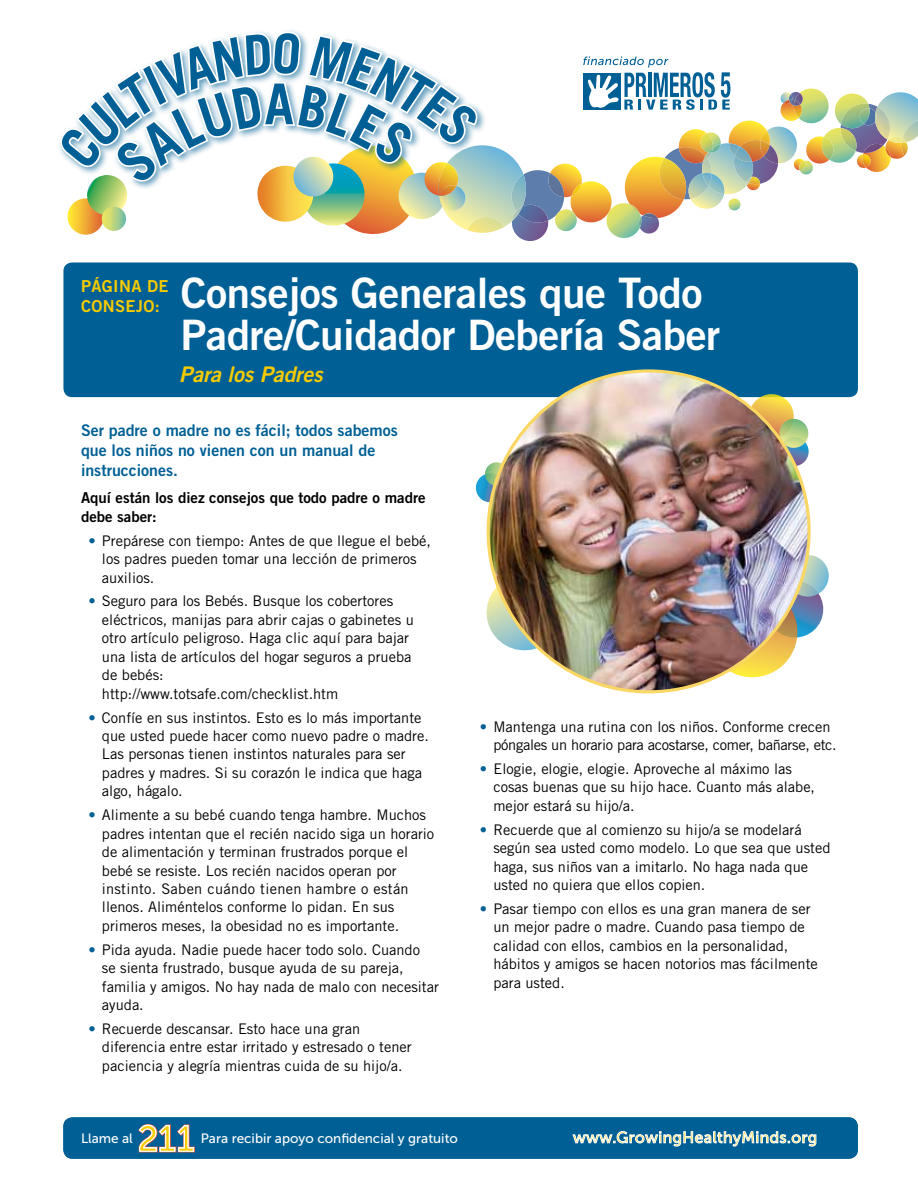
<style>
.page{position:relative;width:918px;height:1188px;background:#fff}
.page>*{position:absolute;margin:0;border:0;box-sizing:border-box;transform-origin:0 0}
.t1{font:42px/42px "Trade Gothic Bold Two";letter-spacing:-.01em;color:#fff}
.t2{font:italic 21.6px "Trade Gothic Bold Two";letter-spacing:-.005em;color:#f8cb01}
.t3{font:16.5px/19.8px "Trade Gothic Bold Two";letter-spacing:.02em;color:#f8cb01}
.t4{font:16.2px/20px "Trade Gothic Bold Two";color:#006095}
.t5{font:15px/19.2px "Trade Gothic Bold Two";color:#000}
.t6{font:14.7px/18.5px "Trade Gothic";color:#000}
.t7{font:14.7px/18.5px "Trade Gothic";letter-spacing:-.02em;color:#000}
.t8{font:13.5px "Museo Sans 500";color:#fff}
.s1{color:#006095}
</style>
<div class="page">
<div style="left:63px;top:262px;width:795px;height:135px;background:#006095;border-radius:9px"></div>
<div style="left:63px;top:1117px;width:795px;height:42px;background:#006095;border-radius:9px"></div>
<svg style="left:572px;top:1131px;width:245px;height:16px"></svg>
<svg style="left:138px;top:1124px;width:57px;height:29px"></svg>
<svg style="left:67px;top:56px;width:851px;height:185px"></svg>
<svg style="left:59px;top:30px;width:419px;height:142px"></svg>
<svg style="left:61px;top:33px;width:416px;height:135px"></svg>
<svg style="left:809px;top:553px;width:20px;height:81px"></svg>
<svg style="left:475px;top:466px;width:13px;height:36px"></svg>
<img style="left:488px;top:372px;width:321px;height:319px">
<p class="t3" style="left:81px;top:276px;width:89px">Página de<br>Consejo:</p>
<h1 class="t1" style="left:181px;top:271px;width:541px">Consejos Generales que Todo<br>Padre/Cuidador Debería Saber</h1>
<h2 class="t2" style="left:179px;top:361px;width:145px">Para los Padres</h2>
<p class="t4" style="left:81px;top:420px;width:318px">Ser padre o madre no es fácil; todos sabemos que los niños no vienen con un manual de instrucciones.</p>
<p class="t5" style="left:81px;top:487px;width:346px">Aquí están los diez consejos que todo padre o madre debe saber:</p>
<p class="t6" style="left:102px;top:531px;width:331px;text-indent:-13px"><span class="s1">•</span> Prepárese con tiempo: Antes de que llegue el bebé, los padres pueden tomar una lección de primeros auxilios.</p>
<p class="t6" style="left:102px;top:592px;width:313px;text-indent:-13px"><span class="s1">•</span> Seguro para los Bebés. Busque los cobertores eléctricos, manijas para abrir cajas o gabinetes u otro artículo peligroso. Haga clic aquí para bajar una lista de artículos del hogar seguros a prueba de bebés:<br>http://www.totsafe.com/checklist.htm</p>
<p class="t6" style="left:102px;top:708px;width:329px;text-indent:-13px"><span class="s1">•</span> Confíe en sus instintos. Esto es lo más importante que usted puede hacer como nuevo padre o madre.<br>Las personas tienen instintos naturales para ser padres y madres. Si su corazón le indica que haga algo, hágalo.</p>
<p class="t6" style="left:102px;top:806px;width:334px;text-indent:-13px"><span class="s1">•</span> Alimente a su bebé cuando tenga hambre. Muchos padres intentan que el recién nacido siga un horario de alimentación y terminan frustrados porque el bebé se resiste. Los recién nacidos operan por instinto. Saben cuándo tienen hambre o están llenos. Aliméntelos conforme lo pidan. En sus primeros meses, la obesidad no es importante.</p>
<p class="t6" style="left:102px;top:940px;width:339px;text-indent:-13px"><span class="s1">•</span> Pida ayuda. Nadie puede hacer todo solo. Cuando<br>se sienta frustrado, busque ayuda de su pareja, familia y amigos. No hay nada de malo con necesitar ayuda.</p>
<p class="t6" style="left:102px;top:1019px;width:311px;text-indent:-13px"><span class="s1">•</span> Recuerde descansar. Esto hace una gran diferencia entre estar irritado y estresado o tener paciencia y alegría mientras cuida de su hijo/a.</p>
<p class="t7" style="left:493px;top:717px;width:345px;text-indent:-13px"><span class="s1">•</span> Mantenga una rutina con los niños. Conforme crecen póngales un horario para acostarse, comer, bañarse, etc.</p>
<p class="t6" style="left:493px;top:759px;width:323px;text-indent:-13px"><span class="s1">•</span> Elogie, elogie, elogie. Aproveche al máximo las cosas buenas que su hijo hace. Cuanto más alabe, mejor estará su hijo/a.</p>
<p class="t6" style="left:493px;top:820px;width:339px;text-indent:-13px"><span class="s1">•</span> Recuerde que al comienzo su hijo/a se modelará según sea usted como modelo. Lo que sea que usted haga, sus niños van a imitarlo. No haga nada que usted no quiera que ellos copien.</p>
<p class="t6" style="left:493px;top:899px;width:326px;text-indent:-13px"><span class="s1">•</span> Pasar tiempo con ellos es una gran manera de ser un mejor padre o madre. Cuando pasa tiempo de calidad con ellos, cambios en la personalidad, hábitos y amigos se hacen notorios mas fácilmente para usted.</p>
<p class="t8" style="left:81px;top:1131px;width:53px">Llame al</p>
<p class="t8" style="left:178px;top:1131px;width:184px">For free, confidential support</p>
<p class="t8" style="left:201px;top:1131px;width:259px">Para recibir apoyo confidencial y gratuito</p>
<p class="t8" style="left:81px;top:1131px;width:26px">Dial</p>
</div>
